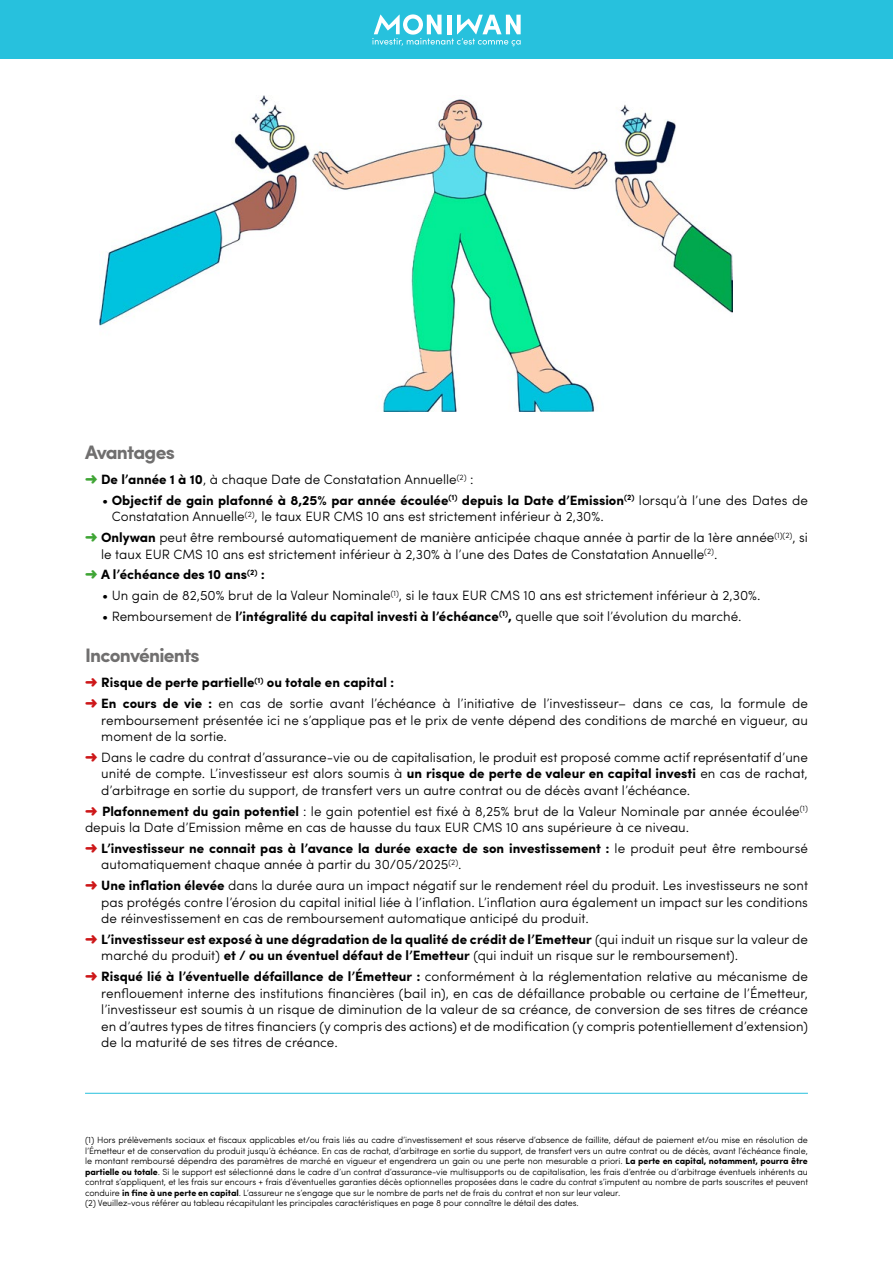
<style>
.page{position:relative;width:893px;height:1263px;background:#fff}
.page>*{position:absolute;margin:0;border:0;box-sizing:border-box;transform-origin:0 0}
.t1{font:700 19.5px "Sofia Pro";letter-spacing:-.04em;color:#706f6f}
.t2{font:300 13.5px/16.5px "Sofia Pro";color:#000}
.t3{font:700 13.5px/16.5px "Sofia Pro";color:#000}
.t4{font:300 9px/10.5px "Sofia Pro";letter-spacing:-.01em;color:#000}
.s1{color:#3fa535}
.s2{font-weight:700}
.s3{color:#cd1719}
.s4{font-weight:300}
</style>
<div class="page">
<div style="left:0;top:0;width:893px;height:58px;background:#27c1dd"></div>
<svg style="left:372px;top:14px;width:149px;height:32px"></svg>
<hr style="left:85px;top:1093px;width:723px;height:1px;background:#27c1dd">
<img style="left:100px;top:96px;width:633px;height:316px">
<h1 class="t1" style="left:85px;top:437px;width:91px">Avantages</h1>
<p class="t2" style="left:85px;top:470px;width:390px"><span class="s1">➜</span> <span class="s2">De l’année 1 à 10</span>, à chaque Date de Constatation Annuelle<sup>(2)</sup> :</p>
<p class="t2" style="left:112px;top:491px;width:698px;text-indent:-10px">• <span class="s2">Objectif de gain plafonné à 8,25% par année écoulée</span><sup>(1)</sup> <span class="s2">depuis la Date d’Emission</span><sup>(2)</sup> lorsqu’à l’une des Dates de<br>Constatation Annuelle<sup>(2)</sup>, le taux EUR CMS 10 ans est strictement inférieur à 2,30%.</p>
<p class="t2" style="left:101px;top:528px;width:708px;text-indent:-16px"><span class="s1">➜</span> <span class="s2">Onlywan</span> peut être remboursé automatiquement de manière anticipée chaque année à partir de la 1ère année<sup>(1)(2)</sup>, si le taux EUR CMS 10 ans est strictement inférieur à 2,30% à l’une des Dates de Constatation Annuelle<sup>(2)</sup>.</p>
<p class="t3" style="left:85px;top:565px;width:181px"><span class="s1">➜</span> A l’échéance des 10 ans<sup>(2)</sup> :</p>
<p class="t2" style="left:102px;top:586px;width:660px">• Un gain de 82,50% brut de la Valeur Nominale<sup>(1)</sup>, si le taux EUR CMS 10 ans est strictement inférieur à 2,30%.</p>
<p class="t2" style="left:102px;top:607px;width:641px">• Remboursement de <span class="s2">l’intégralité du capital investi à l’échéance</span><sup>(1)</sup><span class="s2">,</span> quelle que soit l’évolution du marché.</p>
<h1 class="t1" style="left:85px;top:641px;width:116px">Inconvénients</h1>
<p class="t2" style="left:85px;top:671px;width:724px;line-height:20.7px"><span class="s3">➜</span> <span class="s2">Risque de perte partielle</span><sup>(1)</sup> <span class="s2">ou totale en capital :<br></span><span class="s3">➜</span> <span class="s2">En cours de vie :</span> en cas de sortie avant l’échéance à l’initiative de l’investisseur– dans ce cas, la formule de</p>
<p class="t2" style="left:101px;top:711px;width:708px">remboursement présentée ici ne s’applique pas et le prix de vente dépend des conditions de marché en vigueur, au moment de la sortie.</p>
<p class="t2" style="left:101px;top:748px;width:708px;text-align:justify;text-indent:-16px"><span class="s3">➜</span> Dans le cadre du contrat d’assurance-vie ou de capitalisation, le produit est proposé comme actif représentatif d’une unité de compte. L’investisseur est alors soumis à <span class="s2">un risque de perte de valeur en capital investi</span> en cas de rachat, d’arbitrage en sortie du support, de transfert vers un autre contrat ou de décès avant l’échéance.</p>
<p class="t2" style="left:85px;top:802px;width:724px"><span class="s3">➜</span> <span class="s2">Plafonnement du gain potentiel</span> : le gain potentiel est fixé à 8,25% brut de la Valeur Nominale par année écoulée<sup>(1) </sup>depuis la Date d’Emission même en cas de hausse du taux EUR CMS 10 ans supérieure à ce niveau.</p>
<p class="t2" style="left:101px;top:839px;width:708px;text-indent:-16px"><span class="s3">➜</span> <span class="s2">L’investisseur ne connait pas à l’avance la durée exacte de son investissement :</span> le produit peut être remboursé automatiquement chaque année à partir du 30/05/2025<sup>(2)</sup>.</p>
<p class="t2" style="left:101px;top:876px;width:708px;text-align:justify;text-indent:-16px"><span class="s3">➜</span> <span class="s2">Une inflation élevée</span> dans la durée aura un impact négatif sur le rendement réel du produit. Les investisseurs ne sont pas protégés contre l’érosion du capital initial liée à l’inflation. L’inflation aura également un impact sur les conditions de réinvestissement en cas de remboursement automatique anticipé du produit.</p>
<p class="t3" style="left:101px;top:930px;width:708px;text-indent:-16px"><span class="s3">➜</span> L’investisseur est exposé à une dégradation de la qualité de crédit de l’Emetteur <span class="s4">(qui induit un risque sur la valeur de marché du produit)</span> et / ou un éventuel défaut de l’Emetteur <span class="s4">(qui induit un risque sur le remboursement).</span></p>
<p class="t2" style="left:101px;top:967px;width:708px;text-align:justify;text-indent:-16px"><span class="s3">➜</span> <span class="s2">Risqué lié à l’éventuelle défaillance de l’Émetteur :</span> conformément à la réglementation relative au mécanisme de renflouement interne des institutions financières (bail in), en cas de défaillance probable ou certaine de l’Émetteur, l’investisseur est soumis à un risque de diminution de la valeur de sa créance, de conversion de ses titres de créance en d’autres types de titres financiers (y compris des actions) et de modification (y compris potentiellement d’extension) de la maturité de ses titres de créance.</p>
<p class="t4" style="left:85px;top:1134px;width:725px">(1) Hors prélèvements sociaux et fiscaux applicables et/ou frais liés au cadre d’investissement et sous réserve d’absence de faillite, défaut de paiement et/ou mise en résolution de l’Émetteur et de conservation du produit jusqu’à échéance. En cas de rachat, d’arbitrage en sortie du support, de transfert vers un autre contrat ou de décès, avant l’échéance finale, le montant remboursé dépendra des paramètres de marché en vigueur et engendrera un gain ou une perte non mesurable a priori. <span class="s2">La perte en capital, notamment, pourra être partielle ou totale</span>. Si le support est sélectionné dans le cadre d’un contrat d’assurance-vie multisupports ou de capitalisation, les frais d’entrée ou d’arbitrage éventuels inhérents au contrat s’appliquent, et les frais sur encours + frais d’éventuelles garanties décès optionnelles proposées dans le cadre du contrat s’imputent au nombre de parts souscrites et peuvent conduire <span class="s2">in fine à une perte en capital</span>. L’assureur ne s’engage que sur le nombre de parts net de frais du contrat et non sur leur valeur.<br>(2) Veuillez-vous référer au tableau récapitulant les principales caractéristiques en page 8 pour connaître le détail des dates.</p>
</div>
